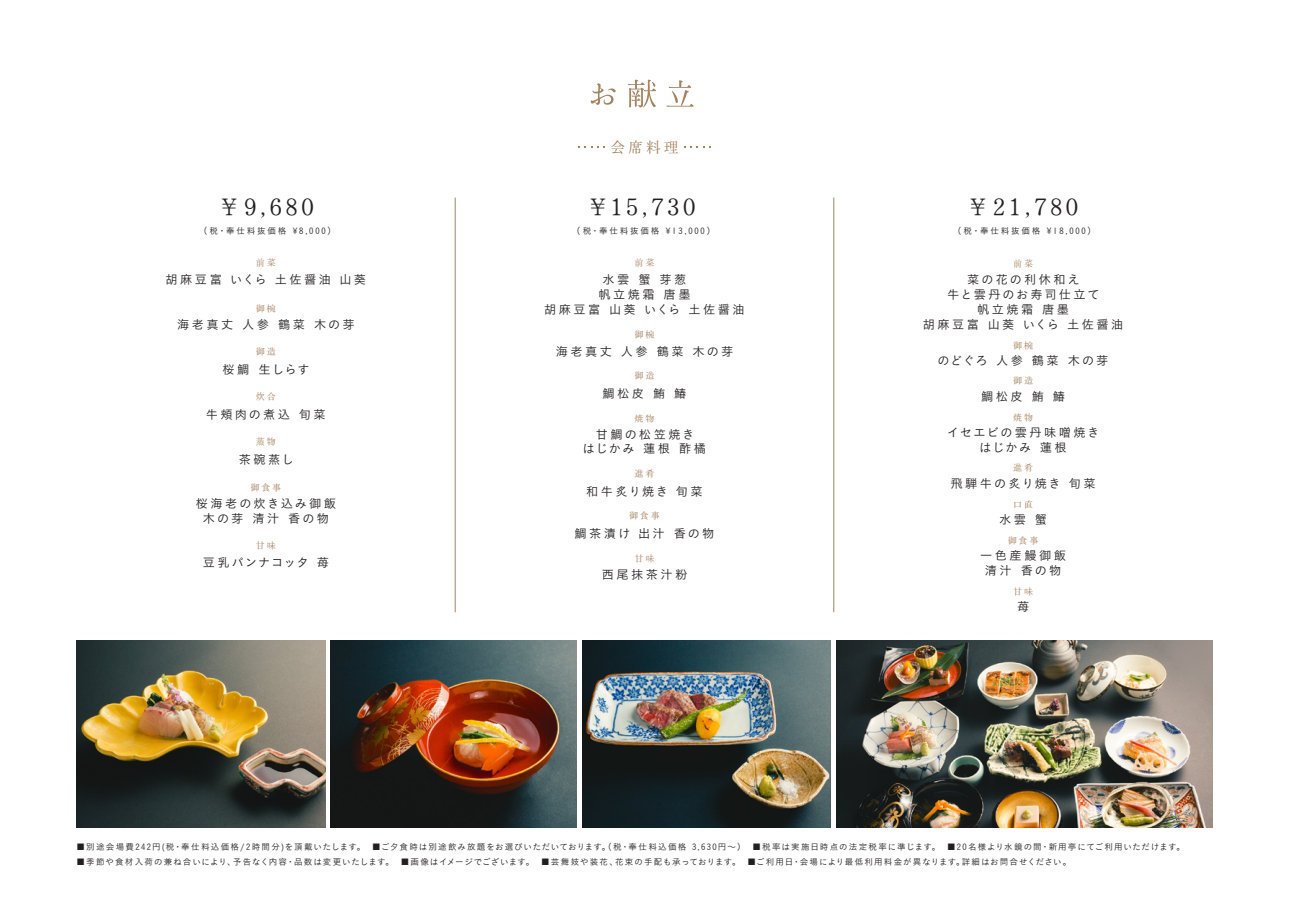
<style>
.page{position:relative;width:1289px;height:919px;background:#fff}
.page>*{position:absolute;margin:0;border:0;box-sizing:border-box;transform-origin:0 0}
.t1{font:23.4px "OT NIS SMS3 N";letter-spacing:.15em;color:#231f20}
.t2{font:14.85px "OT NIS SMS3 N";color:#a58360}
.t3{font:12.15px/15px "Koburina Go Std W3";letter-spacing:.2em;color:#231f20;text-align:center}
.t4{font:12.15px/15px "Koburina Go Std W3";letter-spacing:.17em;color:#231f20;text-align:center}
.t5{font:12.15px/13.5px "Koburina Go Std W3";letter-spacing:.165em;color:#231f20;text-align:center}
.t6{font:12.15px "Koburina Go Std W3";letter-spacing:.16em;color:#231f20}
.t7{font:12.15px/15px "Koburina Go Std W3";letter-spacing:.125em;color:#231f20;text-align:center}
.t8{font:12.15px "Koburina Go Std W3";letter-spacing:.07em;color:#231f20}
.t9{font:9px "OT NIS SMS3 N";letter-spacing:.2em;color:#a58360}
.t10{font:8.55px "Koburina Go Std W3";letter-spacing:.125em;color:#231f20}
.t11{font:8.55px "Koburina Go Std W3";letter-spacing:.215em;color:#231f20}
</style>
<div class="page">
<svg style="left:591px;top:83px;width:24px;height:22px"></svg>
<svg style="left:628px;top:80px;width:28px;height:27px"></svg>
<svg style="left:666px;top:80px;width:27px;height:27px"></svg>
<hr style="left:455px;top:197px;width:1px;height:415px;background:#a58360">
<hr style="left:833px;top:197px;width:1px;height:415px;background:#a58360">
<img style="left:836px;top:640px;width:376px;height:187px">
<img style="left:77px;top:640px;width:248px;height:187px">
<img style="left:331px;top:640px;width:245px;height:187px">
<img style="left:582px;top:640px;width:249px;height:187px">
<h2 class="t2" style="left:610px;top:139px;width:70px">会席料理</h2>
<h1 class="t1" style="left:217px;top:193px;width:98px">￥9,680</h1>
<h1 class="t1" style="left:590px;top:193px;width:107px">¥15,730</h1>
<h1 class="t1" style="left:965px;top:193px;width:114px">￥21,780</h1>
<p class="t11" style="left:199px;top:224px;width:139px">（税・奉仕料抜価格 ¥8,000）</p>
<p class="t11" style="left:572px;top:224px;width:145px">（税・奉仕料抜価格 ¥13,000）</p>
<p class="t11" style="left:952px;top:224px;width:145px">（税・奉仕料抜価格 ¥18,000）</p>
<p class="t9" style="left:256px;top:257px;width:21px">前菜</p>
<h3 class="t3" style="left:166px;top:272px;width:202px">胡麻豆富 いくら 土佐醤油 山葵</h3>
<p class="t9" style="left:256px;top:303px;width:21px">御椀</p>
<h3 class="t3" style="left:177px;top:317px;width:179px">海老真丈 人参 鶴菜 木の芽</h3>
<p class="t9" style="left:256px;top:347px;width:21px">御造</p>
<h3 class="t3" style="left:222px;top:362px;width:89px">桜鯛 生しらす</h3>
<p class="t9" style="left:256px;top:392px;width:21px">炊合</p>
<h3 class="t3" style="left:206px;top:406px;width:121px">牛頬肉の煮込 旬菜</h3>
<p class="t9" style="left:256px;top:436px;width:21px">蒸物</p>
<h3 class="t3" style="left:239px;top:451px;width:56px">茶碗蒸し</h3>
<p class="t9" style="left:250px;top:482px;width:32px">御食事</p>
<h3 class="t5" style="left:196px;top:496px;width:142px;line-height:15px">桜海老の炊き込み御飯木の芽 清汁 香の物</h3>
<p class="t9" style="left:256px;top:541px;width:21px">甘味</p>
<h3 class="t8" style="left:203px;top:553px;width:128px">豆乳パンナコッタ 苺</h3>
<p class="t9" style="left:634px;top:257px;width:21px">前菜</p>
<h3 class="t3" style="left:544px;top:272px;width:202px">水雲 蟹 芽葱<br>帆立焼霜 唐墨<br>胡麻豆富 山葵 いくら 土佐醤油</h3>
<p class="t9" style="left:634px;top:330px;width:21px">御椀</p>
<h3 class="t3" style="left:555px;top:344px;width:179px">海老真丈 人参 鶴菜 木の芽</h3>
<p class="t9" style="left:634px;top:370px;width:21px">御造</p>
<h3 class="t3" style="left:602px;top:385px;width:85px">鯛松皮 鮪 鰆</h3>
<p class="t9" style="left:634px;top:413px;width:21px">焼物</p>
<h3 class="t5" style="left:582px;top:427px;width:125px">甘鯛の松笠焼き<br>はじかみ 蓮根 酢橘</h3>
<p class="t9" style="left:634px;top:469px;width:21px">進肴</p>
<h3 class="t6" style="left:586px;top:482px;width:118px">和牛炙り焼き 旬菜</h3>
<p class="t9" style="left:629px;top:510px;width:32px">御食事</p>
<h3 class="t4" style="left:574px;top:525px;width:141px">鯛茶漬け 出汁 香の物</h3>
<p class="t9" style="left:634px;top:553px;width:21px">甘味</p>
<h3 class="t3" style="left:601px;top:567px;width:87px">西尾抹茶汁粉</h3>
<p class="t9" style="left:1013px;top:258px;width:21px">前菜</p>
<h3 class="t4" style="left:922px;top:272px;width:202px">菜の花の利休和え<br>牛と雲丹のお寿司仕立て<br>帆立焼霜 唐墨<br>胡麻豆富 山葵 いくら 土佐醤油</h3>
<p class="t9" style="left:1013px;top:341px;width:21px">御椀</p>
<h3 class="t6" style="left:937px;top:351px;width:173px">のどぐろ 人参 鶴菜 木の芽</h3>
<p class="t9" style="left:1013px;top:375px;width:21px">御造</p>
<h3 class="t3" style="left:981px;top:389px;width:85px">鯛松皮 鮪 鰆</h3>
<p class="t9" style="left:1013px;top:413px;width:21px">焼物</p>
<h3 class="t7" style="left:947px;top:425px;width:154px">イセエビの雲丹味噌焼きはじかみ 蓮根</h3>
<p class="t9" style="left:1013px;top:462px;width:21px">進肴</p>
<h3 class="t5" style="left:950px;top:477px;width:146px">飛騨牛の炙り焼き 旬菜</h3>
<p class="t9" style="left:1013px;top:499px;width:21px">口直</p>
<h3 class="t3" style="left:999px;top:512px;width:50px">水雲 蟹</h3>
<p class="t9" style="left:1007px;top:535px;width:32px">御食事</p>
<h3 class="t3" style="left:980px;top:548px;width:87px">一色産鰻御飯清汁 香の物</h3>
<p class="t9" style="left:1013px;top:586px;width:21px">甘味</p>
<h3 class="t3" style="left:1016px;top:598px;width:14px">苺</h3>
<p class="t10" style="left:76px;top:840px;width:1109px">■別途会場費242円(税・奉仕料込価格/2時間分)を頂戴いたします。　■ご夕食時は別途飲み放題をお選びいただいております。（税・奉仕料込価格 3,630円～）　■税率は実施日時点の法定税率に準じます。　■20名様より水鏡の間・新用亭にてご利用いただけます。</p>
<p class="t10" style="left:76px;top:855px;width:996px">■季節や食材入荷の兼ね合いにより、予告なく内容・品数は変更いたします。　■画像はイメージでございます。　■芸舞妓や装花、花束の手配も承っております。　■ご利用日・会場により最低利用料金が異なります。詳細はお問合せください。</p>
</div>
